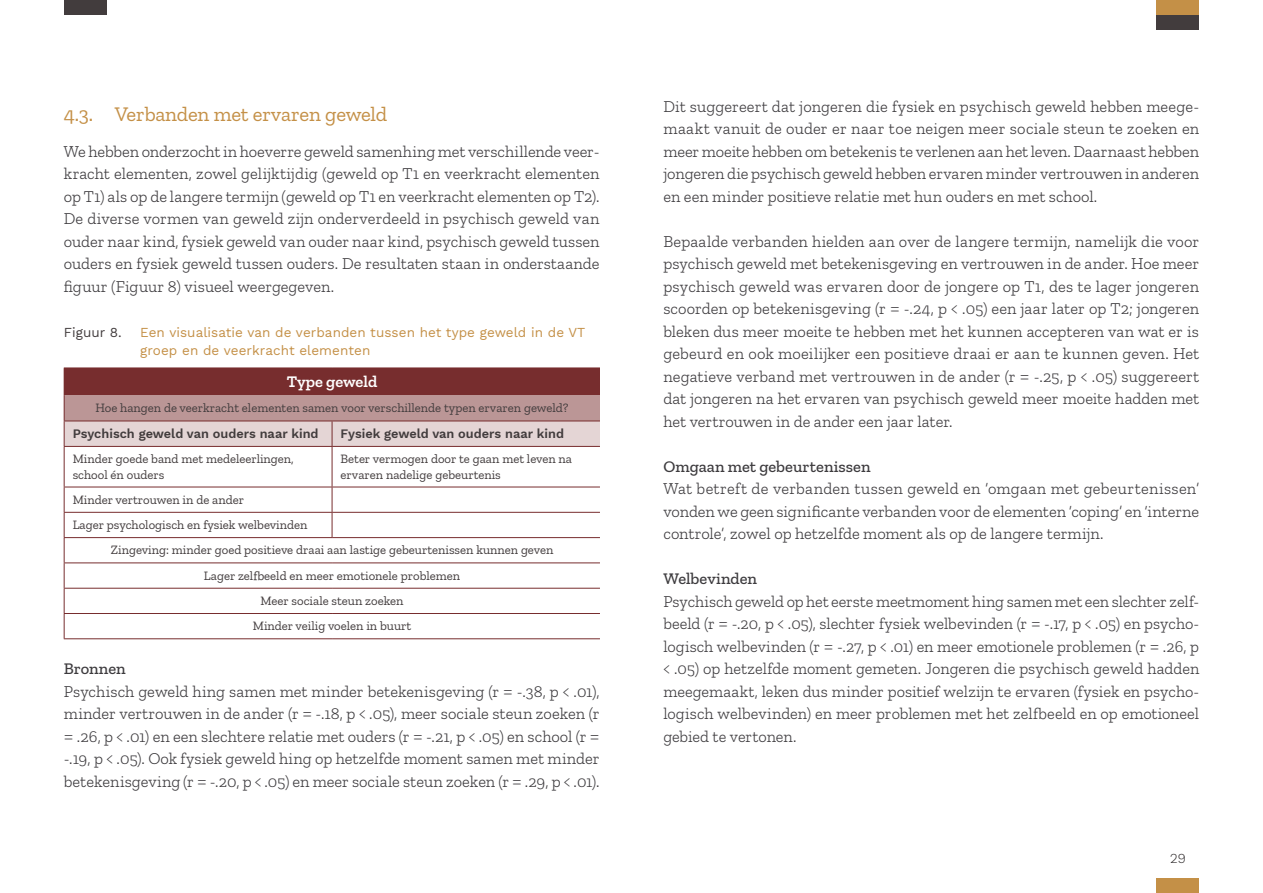
<style>
.page{position:relative;width:1263px;height:893px;background:#fff}
.page>*{position:absolute;margin:0;border:0;box-sizing:border-box;transform-origin:0 0}
.t1{font:20.7px "Zilla Slab";letter-spacing:-.01em;color:#c49047}
.Brood{font:300 16.5px/22.5px "Zilla Slab";color:#3d3b3e;text-align:justify}
.Brood_vet__kop{font:500 16.5px "Zilla Slab";color:#3d3b3e}
.Tabeltekst_11_vet{font:600 16.5px "Zilla Slab";color:#fff}
.Grafiek_of_tabeltitel{font:13.5px/18px "Work Sans";letter-spacing:.005em;color:#c49047}
.Grafiek_of_tabeltitel-2{font:13.5px "Work Sans";letter-spacing:.005em;color:#423c3d}
.t2{font:300 13.5px "Work Sans";color:#231f20}
.Tabeltekst_8_5p{font:12.75px/15.3px "Zilla Slab";color:#423c3d}
.Tabelkop_8_5p{font:600 12.75px "Work Sans";color:#423c3d}
</style>
<div class="page">
<hr style="left:64px;top:447px;width:1px;height:40px;background:#772d2e">
<svg style="left:64px;top:488px;width:1px;height:150px"></svg>
<hr style="left:64px;top:638px;width:268px;height:1px;background:#772d2e">
<hr style="left:332px;top:638px;width:268px;height:1px;background:#772d2e">
<hr style="left:64px;top:537px;width:268px;height:1px;background:#772d2e">
<hr style="left:332px;top:537px;width:268px;height:1px;background:#772d2e">
<hr style="left:64px;top:562px;width:268px;height:1px;background:#772d2e">
<hr style="left:332px;top:562px;width:268px;height:1px;background:#772d2e">
<hr style="left:64px;top:588px;width:268px;height:1px;background:#772d2e">
<hr style="left:332px;top:588px;width:268px;height:1px;background:#772d2e">
<hr style="left:64px;top:613px;width:268px;height:1px;background:#772d2e">
<hr style="left:332px;top:613px;width:268px;height:1px;background:#772d2e">
<hr style="left:332px;top:447px;width:1px;height:40px;background:#772d2e">
<hr style="left:64px;top:487px;width:268px;height:1px;background:#772d2e">
<hr style="left:332px;top:487px;width:268px;height:1px;background:#772d2e">
<hr style="left:64px;top:512px;width:268px;height:1px;background:#772d2e">
<hr style="left:332px;top:512px;width:268px;height:1px;background:#772d2e">
<svg style="left:332px;top:487px;width:1px;height:50px"></svg>
<svg style="left:64px;top:368px;width:536px;height:78px;background:#af8383"></svg>
<hr style="left:64px;top:446px;width:268px;height:1px;background:#772d2e">
<hr style="left:332px;top:446px;width:268px;height:1px;background:#772d2e">
<div style="left:1157px;top:879px;width:42px;height:14px;background:#c49047"></div>
<div style="left:64px;top:0;width:42px;height:15px;background:#423c3d"></div>
<div style="left:1157px;top:0;width:42px;height:15px;background:#c49047"></div>
<div style="left:1157px;top:15px;width:42px;height:15px;background:#423c3d"></div>
<p class="t1" style="left:64px;top:103px;width:325px">4.3. Verbanden met ervaren geweld</p>
<p class="Brood" style="left:64px;top:140px;width:537px">We hebben onderzocht in hoeverre geweld samenhing met verschillende veer&shy;kracht elementen, zowel gelijktijdig (geweld op T1 en veerkracht elementen op T1) als op de langere termijn (geweld op T1 en veerkracht elementen op T2).<br>De diverse vormen van geweld zijn onderverdeeld in psychisch geweld van ouder naar kind, fysiek geweld van ouder naar kind, psychisch geweld tussen ouders en fysiek geweld tussen ouders. De resultaten staan in onderstaande figuur (Figuur 8) visueel weergegeven.</p>
<p class="Grafiek_of_tabeltitel-2" style="left:64px;top:322px;width:59px">Figuur 8.</p>
<p class="Grafiek_of_tabeltitel" style="left:140px;top:323px;width:447px">Een visualisatie van de verbanden tussen het type geweld in de VT groep en de veerkracht elementen</p>
<p class="Tabeltekst_11_vet" style="left:287px;top:372px;width:92px">Type geweld</p>
<p class="Tabeltekst_8_5p" style="left:95px;top:401px;width:475px">Hoe hangen de veerkracht elementen samen voor verschillende typen ervaren geweld?</p>
<p class="Tabelkop_8_5p" style="left:73px;top:424px;width:247px">Psychisch geweld van ouders naar kind</p>
<p class="Tabelkop_8_5p" style="left:341px;top:424px;width:225px">Fysiek geweld van ouders naar kind</p>
<p class="Tabeltekst_8_5p" style="left:73px;top:451px;width:223px">Minder goede band met medeleerlingen, school én ouders</p>
<p class="Tabeltekst_8_5p" style="left:341px;top:451px;width:233px">Beter vermogen door te gaan met leven na ervaren nadelige gebeurtenis</p>
<p class="Tabeltekst_8_5p" style="left:73px;top:492px;width:173px">Minder vertrouwen in de ander</p>
<p class="Tabeltekst_8_5p" style="left:73px;top:517px;width:236px">Lager psychologisch en fysiek welbevinden</p>
<p class="Tabeltekst_8_5p" style="left:111px;top:543px;width:444px">Zingeving: minder goed positieve draai aan lastige gebeurtenissen kunnen geven</p>
<p class="Tabeltekst_8_5p" style="left:204px;top:568px;width:258px">Lager zelfbeeld en meer emotionele problemen</p>
<p class="Tabeltekst_8_5p" style="left:261px;top:593px;width:144px">Meer sociale steun zoeken</p>
<p class="Tabeltekst_8_5p" style="left:253px;top:618px;width:160px">Minder veilig voelen in buurt</p>
<p class="Brood_vet__kop" style="left:64px;top:660px;width:63px">Bronnen</p>
<p class="Brood" style="left:64px;top:680px;width:537px">Psychisch geweld hing samen met minder betekenisgeving (r = -.38, p &lt; .01), minder vertrouwen in de ander (r = -.18, p &lt; .05), meer sociale steun zoeken (r = .26, p &lt; .01) en een slechtere relatie met ouders (r = -.21, p &lt; .05) en school (r = -.19, p &lt; .05). Ook fysiek geweld hing op hetzelfde moment samen met minder betekenisgeving (r = -.20, p &lt; .05) en meer sociale steun zoeken (r = .29, p &lt; .01).</p>
<p class="Brood" style="left:663px;top:95px;width:537px">Dit suggereert dat jongeren die fysiek en psychisch geweld hebben meege&shy;maakt vanuit de ouder er naar toe neigen meer sociale steun te zoeken en meer moeite hebben om betekenis te verlenen aan het leven. Daarnaast hebben jongeren die psychisch geweld hebben ervaren minder vertrouwen in anderen en een minder positieve relatie met hun ouders en met school.</p>
<p class="Brood" style="left:663px;top:230px;width:537px">Bepaalde verbanden hielden aan over de langere termijn, namelijk die voor psychisch geweld met betekenisgeving en vertrouwen in de ander. Hoe meer psychisch geweld was ervaren door de jongere op T1, des te lager jongeren scoorden op betekenisgeving (r = -.24, p &lt; .05) een jaar later op T2; jongeren bleken dus meer moeite te hebben met het kunnen accepteren van wat er is gebeurd en ook moeilijker een positieve draai er aan te kunnen geven. Het negatieve verband met vertrouwen in de ander (r = -.25, p &lt; .05) suggereert dat jongeren na het ervaren van psychisch geweld meer moeite hadden met het vertrouwen in de ander een jaar later.</p>
<p class="Brood_vet__kop" style="left:663px;top:457px;width:209px">Omgaan met gebeurtenissen</p>
<p class="Brood" style="left:663px;top:478px;width:537px">Wat betreft de verbanden tussen geweld en ‘omgaan met gebeurtenissen’ vonden we geen significante verbanden voor de elementen ‘coping’ en ‘interne controle’, zowel op hetzelfde moment als op de langere termijn.</p>
<p class="Brood_vet__kop" style="left:663px;top:570px;width:95px">Welbevinden</p>
<p class="Brood" style="left:663px;top:590px;width:537px">Psychisch geweld op het eerste meetmoment hing samen met een slechter zelf&shy;beeld (r = -.20, p &lt; .05), slechter fysiek welbevinden (r = -.17, p &lt; .05) en psycho&shy;logisch welbevinden (r = -.27, p &lt; .01) en meer emotionele problemen (r = .26, p &lt; .05) op hetzelfde moment gemeten. Jongeren die psychisch geweld hadden meegemaakt, leken dus minder positief welzijn te ervaren (fysiek en psycho&shy;logisch welbevinden) en meer problemen met het zelfbeeld en op emotioneel gebied te vertonen.</p>
<p class="t2" style="left:1170px;top:848px;width:17px">29</p>
</div>
